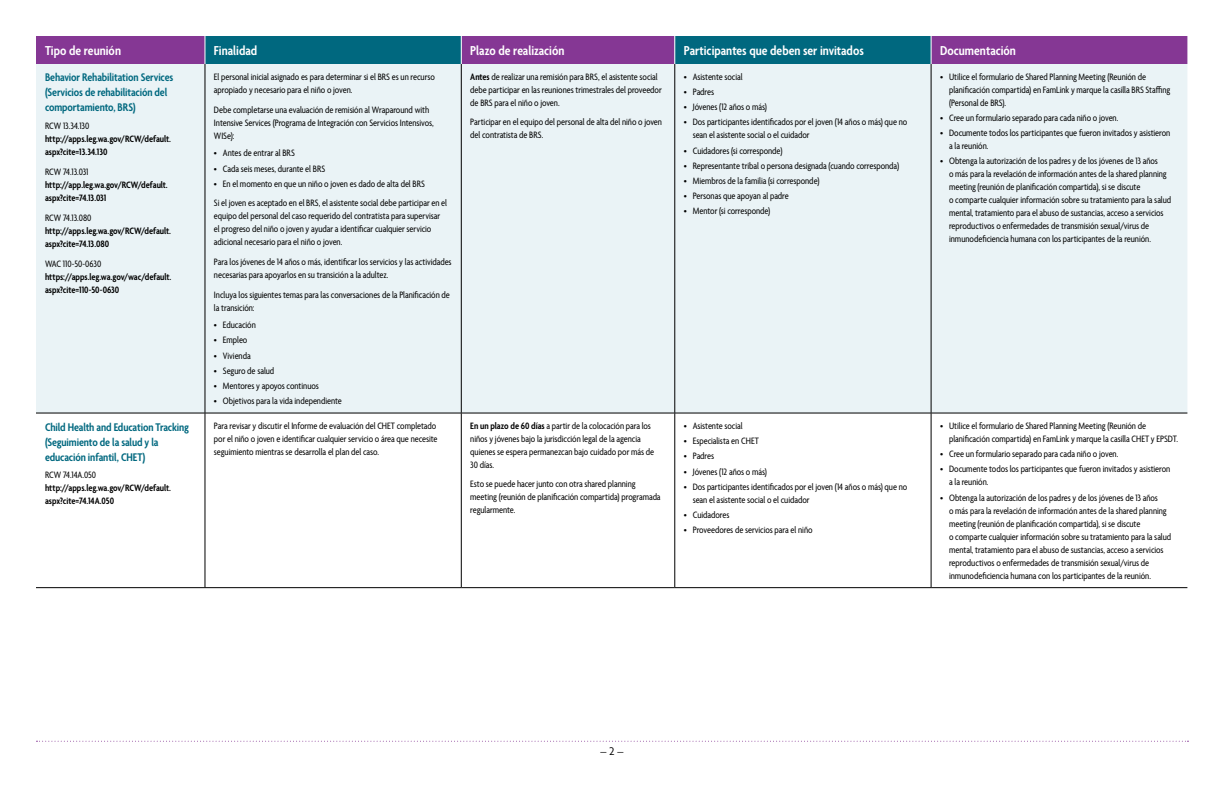
<style>
.page{position:relative;width:1224px;height:792px;background:#fff}
.page>*{position:absolute;margin:0;border:0;box-sizing:border-box;transform-origin:0 0}
.t1{font:600 condensed 14px "Agenda";color:#fff}
.t2{font:600 condensed 12px/15px "Agenda";letter-spacing:-.01em;color:#00687f}
.t3{font:12px "Agenda";color:#000}
.t4{font:condensed 10px/13px "Agenda";letter-spacing:-.005em;color:#000}
.t5{font:600 condensed 10px/13px "Agenda";letter-spacing:-.005em;color:#000}
.s1{font-weight:600}
</style>
<div class="page">
<svg style="left:36px;top:741px;width:1153px;height:1px"></svg>
<div style="left:36px;top:64px;width:1151px;height:349px;background:#eaf3f6"></div>
<hr style="left:205px;top:64px;width:1px;height:349px;background:#000">
<hr style="left:461px;top:64px;width:1px;height:349px;background:#000">
<hr style="left:675px;top:64px;width:1px;height:349px;background:#000">
<hr style="left:931px;top:64px;width:1px;height:349px;background:#000">
<hr style="left:36px;top:413px;width:169px;height:1px;background:#000">
<hr style="left:205px;top:413px;width:256px;height:1px;background:#000">
<hr style="left:205px;top:413px;width:1px;height:174px;background:#000">
<hr style="left:461px;top:413px;width:214px;height:1px;background:#000">
<hr style="left:461px;top:413px;width:1px;height:174px;background:#000">
<hr style="left:675px;top:413px;width:256px;height:1px;background:#000">
<hr style="left:675px;top:413px;width:1px;height:174px;background:#000">
<hr style="left:931px;top:413px;width:256px;height:1px;background:#000">
<hr style="left:931px;top:413px;width:1px;height:174px;background:#000">
<hr style="left:36px;top:587px;width:169px;height:1px;background:#000">
<hr style="left:205px;top:587px;width:256px;height:1px;background:#000">
<hr style="left:461px;top:587px;width:214px;height:1px;background:#000">
<hr style="left:675px;top:587px;width:256px;height:1px;background:#000">
<hr style="left:931px;top:587px;width:256px;height:1px;background:#000">
<svg style="left:36px;top:36px;width:1151px;height:28px;background:#4a4d8b"></svg>
<h1 class="t1" style="left:45px;top:43px;width:78px">Tipo de reunión</h1>
<h1 class="t1" style="left:214px;top:43px;width:45px">Finalidad</h1>
<h1 class="t1" style="left:470px;top:43px;width:96px">Plazo de realización</h1>
<h1 class="t1" style="left:684px;top:43px;width:182px">Participantes que deben ser invitados</h1>
<h1 class="t1" style="left:940px;top:43px;width:77px">Documentación</h1>
<p class="t2" style="left:45px;top:71px;width:130px">Behavior Rehabilitation Services (Servicios de rehabilitación del comportamiento, BRS)</p>
<p class="t4" style="left:45px;top:120px;width:46px">RCW 13.34.130</p>
<p class="t5" style="left:45px;top:133px;width:128px">http://apps.leg.wa.gov/RCW/default. aspx?cite=13.34.130</p>
<p class="t4" style="left:45px;top:166px;width:45px">RCW 74.13.031</p>
<p class="t5" style="left:45px;top:179px;width:124px">http://app.leg.wa.gov/RCW/default. aspx?cite=74.13.031</p>
<p class="t4" style="left:45px;top:212px;width:48px">RCW 74.13.080</p>
<p class="t5" style="left:45px;top:225px;width:128px">http://apps.leg.wa.gov/RCW/default. aspx?cite=74.13.080</p>
<p class="t4" style="left:45px;top:258px;width:58px">WAC 110-50-0630</p>
<p class="t5" style="left:45px;top:271px;width:128px">https://apps.leg.wa.gov/wac/default. aspx?cite=110-50-0630</p>
<p class="t4" style="left:949px;top:71px;width:223px;text-indent:-9px">• Utilice el formulario de Shared Planning Meeting (Reunión de planificación compartida) en FamLink y marque la casilla BRS Staffing (Personal de BRS).</p>
<p class="t4" style="left:940px;top:112px;width:180px">• Cree un formulario separado para cada niño o joven.</p>
<p class="t4" style="left:949px;top:127px;width:223px;text-indent:-9px">• Documente todos los participantes que fueron invitados y asistieron a la reunión.</p>
<p class="t4" style="left:949px;top:155px;width:224px;text-indent:-9px">• Obtenga la autorización de los padres y de los jóvenes de 13 años<br>o más para la revelación de información antes de la shared planning meeting (reunión de planificación compartida), si se discute<br>o comparte cualquier información sobre su tratamiento para la salud mental, tratamiento para el abuso de sustancias, acceso a servicios reproductivos o enfermedades de transmisión sexual/virus de inmunodeficiencia humana con los participantes de la reunión.</p>
<p class="t4" style="left:214px;top:71px;width:222px">El personal inicial asignado es para determinar si el BRS es un recurso apropiado y necesario para el niño o joven.</p>
<p class="t4" style="left:214px;top:104px;width:221px">Debe completarse una evaluación de remisión al Wraparound with<br>Intensive Services (Programa de Integración con Servicios Intensivos,<br>WISe):</p>
<p class="t4" style="left:214px;top:147px;width:82px">• Antes de entrar al BRS</p>
<p class="t4" style="left:214px;top:162px;width:113px">• Cada seis meses, durante el BRS</p>
<p class="t4" style="left:214px;top:175px;width:235px;line-height:19px">• En el momento en que un niño o joven es dado de alta del BRS<br>Si el joven es aceptado en el BRS, el asistente social debe participar en el</p>
<p class="t4" style="left:214px;top:210px;width:228px">equipo del personal del caso requerido del contratista para supervisar el progreso del niño o joven y ayudar a identificar cualquier servicio adicional necesario para el niño o joven.</p>
<p class="t4" style="left:214px;top:256px;width:239px">Para los jóvenes de 14 años o más, identificar los servicios y las actividades necesarias para apoyarlos en su transición a la adultez.</p>
<p class="t4" style="left:214px;top:289px;width:237px">Incluya los siguientes temas para las conversaciones de la Planificación de la transición:</p>
<p class="t4" style="left:214px;top:319px;width:43px">• Educación</p>
<p class="t4" style="left:214px;top:334px;width:35px">• Empleo</p>
<p class="t4" style="left:214px;top:349px;width:38px">• Vivienda</p>
<p class="t4" style="left:214px;top:365px;width:62px">• Seguro de salud</p>
<p class="t4" style="left:214px;top:380px;width:106px">• Mentores y apoyos continuos</p>
<p class="t4" style="left:214px;top:395px;width:129px">• Objetivos para la vida independiente</p>
<p class="t4" style="left:470px;top:71px;width:193px"><span class="s1">Antes</span> de realizar una remisión para BRS, el asistente social debe participar en las reuniones trimestrales del proveedor de BRS para el niño o joven.</p>
<p class="t4" style="left:470px;top:116px;width:193px">Participar en el equipo del personal de alta del niño o joven del contratista de BRS.</p>
<p class="t4" style="left:684px;top:71px;width:60px">• Asistente social</p>
<p class="t4" style="left:684px;top:86px;width:32px">• Padres</p>
<p class="t4" style="left:684px;top:101px;width:85px">• Jóvenes (12 años o más)</p>
<p class="t4" style="left:693px;top:116px;width:216px;text-indent:-9px">• Dos participantes identificados por el joven (14 años o más) que no sean el asistente social o el cuidador</p>
<p class="t4" style="left:684px;top:144px;width:100px">• Cuidadores (si corresponde)</p>
<p class="t4" style="left:684px;top:160px;width:217px">• Representante tribal o persona designada (cuando corresponda)</p>
<p class="t4" style="left:684px;top:175px;width:137px">• Miembros de la familia (si corresponde)</p>
<p class="t4" style="left:684px;top:190px;width:107px">• Personas que apoyan al padre</p>
<p class="t4" style="left:684px;top:205px;width:88px">• Mentor (si corresponde)</p>
<p class="t2" style="left:45px;top:420px;width:146px">Child Health and Education Tracking (Seguimiento de la salud y la educación infantil, CHET)</p>
<p class="t4" style="left:45px;top:469px;width:53px">RCW 74.14A.050</p>
<p class="t5" style="left:45px;top:482px;width:128px">http://apps.leg.wa.gov/RCW/default. aspx?cite=74.14A.050</p>
<p class="t4" style="left:214px;top:420px;width:225px;text-align:justify">Para revisar y discutir el Informe de evaluación del CHET completado por el niño o joven e identificar cualquier servicio o área que necesite seguimiento mientras se desarrolla el plan del caso.</p>
<p class="t4" style="left:470px;top:420px;width:185px"><span class="s1">En un plazo de 60 días</span> a partir de la colocación para los niños y jóvenes bajo la jurisdicción legal de la agencia quienes se espera permanezcan bajo cuidado por más de 30 días.</p>
<p class="t4" style="left:470px;top:478px;width:192px">Esto se puede hacer junto con otra shared planning meeting (reunión de planificación compartida) programada regularmente.</p>
<p class="t4" style="left:684px;top:420px;width:60px">• Asistente social</p>
<p class="t4" style="left:684px;top:435px;width:77px">• Especialista en CHET</p>
<p class="t4" style="left:684px;top:450px;width:32px">• Padres</p>
<p class="t4" style="left:684px;top:466px;width:85px">• Jóvenes (12 años o más)</p>
<p class="t4" style="left:693px;top:481px;width:216px;text-indent:-9px">• Dos participantes identificados por el joven (14 años o más) que no sean el asistente social o el cuidador</p>
<p class="t4" style="left:684px;top:509px;width:47px">• Cuidadores</p>
<p class="t4" style="left:684px;top:524px;width:130px">• Proveedores de servicios para el niño</p>
<p class="t4" style="left:949px;top:420px;width:230px;text-indent:-9px">• Utilice el formulario de Shared Planning Meeting (Reunión de planificación compartida) en FamLink y marque la casilla CHET y EPSDT.</p>
<p class="t4" style="left:940px;top:448px;width:180px">• Cree un formulario separado para cada niño o joven.</p>
<p class="t4" style="left:949px;top:463px;width:223px;text-indent:-9px">• Documente todos los participantes que fueron invitados y asistieron a la reunión.</p>
<p class="t4" style="left:949px;top:492px;width:224px;text-indent:-9px">• Obtenga la autorización de los padres y de los jóvenes de 13 años<br>o más para la revelación de información antes de la shared planning meeting (reunión de planificación compartida), si se discute<br>o comparte cualquier información sobre su tratamiento para la salud mental, tratamiento para el abuso de sustancias, acceso a servicios reproductivos o enfermedades de transmisión sexual/virus de inmunodeficiencia humana con los participantes de la reunión.</p>
<p class="t3" style="left:600px;top:745px;width:25px">– 2 –</p>
</div>
